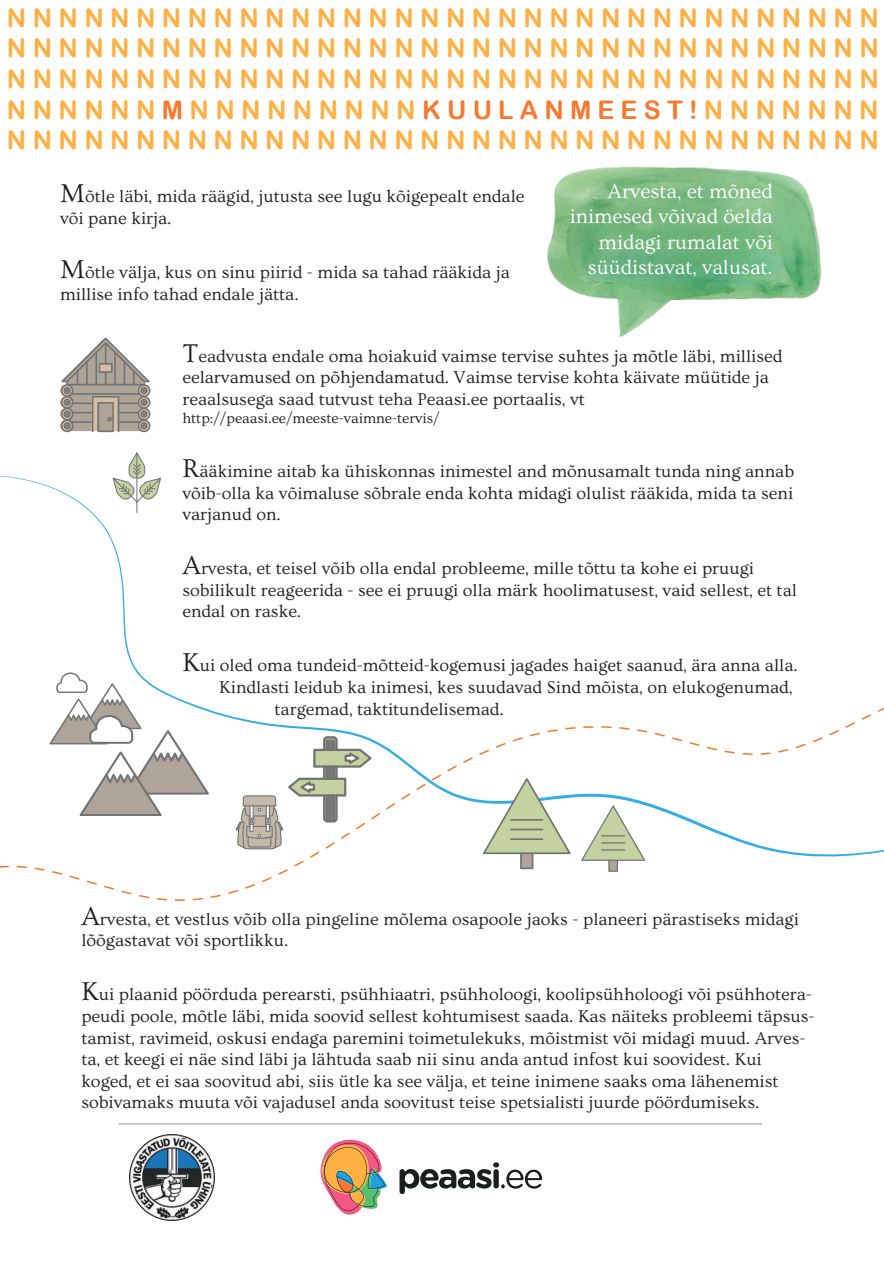
<style>
.page{position:relative;width:884px;height:1263px;background:#fff}
.page>*{position:absolute;margin:0;border:0;box-sizing:border-box;transform-origin:0 0}
.t1{font:25.5px/30.8px "Arial Rounded MT Bold";color:#feb044;text-align:justify}
.t2{font:21px/25.2px "Ovo";color:#fff;text-align:right}
.t3{font:18px/21.6px "Ovo";color:#241f1f}
.t4{font:15px "Ovo";color:#241f1f}
.s1{color:#f8792e}
.s2{color:#f6792e}
.s3{font-size:27px}
</style>
<div class="page">
<img style="left:547px;top:166px;width:275px;height:171px">
<img style="left:129px;top:1135px;width:85px;height:85px">
<hr style="left:118px;top:1123px;width:644px;height:1px;background:#969698">
<svg style="left:399px;top:1162px;width:143px;height:32px"></svg>
<svg style="left:320px;top:1140px;width:67px;height:75px"></svg>
<svg style="left:0;top:657px;width:884px;height:244px"></svg>
<svg style="left:483px;top:778px;width:87px;height:91px"></svg>
<hr style="left:510px;top:829px;width:33px;height:1px;background:#727373">
<hr style="left:510px;top:838px;width:33px;height:2px;background:#727373">
<hr style="left:510px;top:819px;width:33px;height:2px;background:#727373">
<svg style="left:581px;top:805px;width:64px;height:67px"></svg>
<svg style="left:61px;top:337px;width:89px;height:95px"></svg>
<hr style="left:136px;top:452px;width:1px;height:61px;background:#727373">
<svg style="left:113px;top:452px;width:48px;height:50px"></svg>
<svg style="left:235px;top:735px;width:139px;height:114px"></svg>
<h1 class="t1" style="left:7px;top:2px;width:873px">N N N N N N N N N N N N N N N N N N N N N N N N N N N N N N N N N N N N N N N N N N N N N N N N N N N N N N N N N N N N N N N N N N N N N N N N N N N N N N N N N N N N N N N N N N N N N N N N N N N N N N N N N N N N <span class="s1">M</span> N N N N N N N N N <span class="s2">K U U L A N M E E S T !</span>N N N N N N N N N N N N N N N N N N N N N N N N N N N N N N N N N N N N N N N N N</h1>
<p class="t3" style="left:60px;top:186px;width:466px"><span class="s3">M</span>õtle läbi, mida räägid, jutusta see lugu kõigepealt endale või pane kirja.</p>
<p class="t3" style="left:60px;top:262px;width:451px"><span class="s3">M</span>õtle välja, kus on sinu piirid - mida sa tahad rääkida ja millise info tahad endale jätta.</p>
<p class="t2" style="left:569px;top:179px;width:204px">Arvesta, et mõned inimesed võivad öelda midagi rumalat või süüdistavat, valusat.</p>
<p class="t3" style="left:182px;top:346px;width:601px"><span class="s3">T</span>eadvusta endale oma hoiakuid vaimse tervise suhtes ja mõtle läbi, millised eelarvamused on põhjendamatud. Vaimse tervise kohta käivate müütide ja reaalsusega saad tutvust teha Peaasi.ee portaalis, vt</p>
<p class="t4" style="left:182px;top:410px;width:259px">http://peaasi.ee/meeste-vaimne-tervis/</p>
<p class="t3" style="left:182px;top:461px;width:613px;text-align:justify"><span class="s3">R</span>ääkimine aitab ka ühiskonnas inimestel and mõnusamalt tunda ning annab võib-olla ka võimaluse sõbrale enda kohta midagi olulist rääkida, mida ta seni varjanud on.</p>
<p class="t3" style="left:182px;top:558px;width:616px"><span class="s3">A</span>rvesta, et teisel võib olla endal probleeme, mille tõttu ta kohe ei pruugi sobilikult reageerida - see ei pruugi olla märk hoolimatusest, vaid sellest, et tal endal on raske.</p>
<p class="t3" style="left:182px;top:655px;width:617px"><span class="s3">K</span>ui oled oma tundeid-mõtteid-kogemusi jagades haiget saanud, ära anna alla.</p>
<p class="t3" style="left:219px;top:677px;width:574px">Kindlasti leidub ka inimesi, kes suudavad Sind mõista, on elukogenumad,</p>
<p class="t3" style="left:274px;top:698px;width:231px">targemad, taktitundelisemad.</p>
<p class="t3" style="left:81px;top:908px;width:719px"><span class="s3">A</span>rvesta, et vestlus võib olla pingeline mõlema osapoole jaoks - planeeri pärastiseks midagi lõõgastavat või sportlikku.</p>
<p class="t3" style="left:81px;top:984px;width:734px"><span class="s3">K</span>ui plaanid pöörduda perearsti, psühhiaatri, psühholoogi, koolipsühholoogi või psühhotera&shy;peudi poole, mõtle läbi, mida soovid sellest kohtumisest saada. Kas näiteks probleemi täpsus&shy;tamist, ravimeid, oskusi endaga paremini toimetulekuks, mõistmist või midagi muud. Arves&shy;ta, et keegi ei näe sind läbi ja lähtuda saab nii sinu anda antud infost kui soovidest. Kui koged, et ei saa soovitud abi, siis ütle ka see välja, et teine inimene saaks oma lähenemist sobivamaks muuta või vajadusel anda soovitust teise spetsialisti juurde pöördumiseks.</p>
</div>
